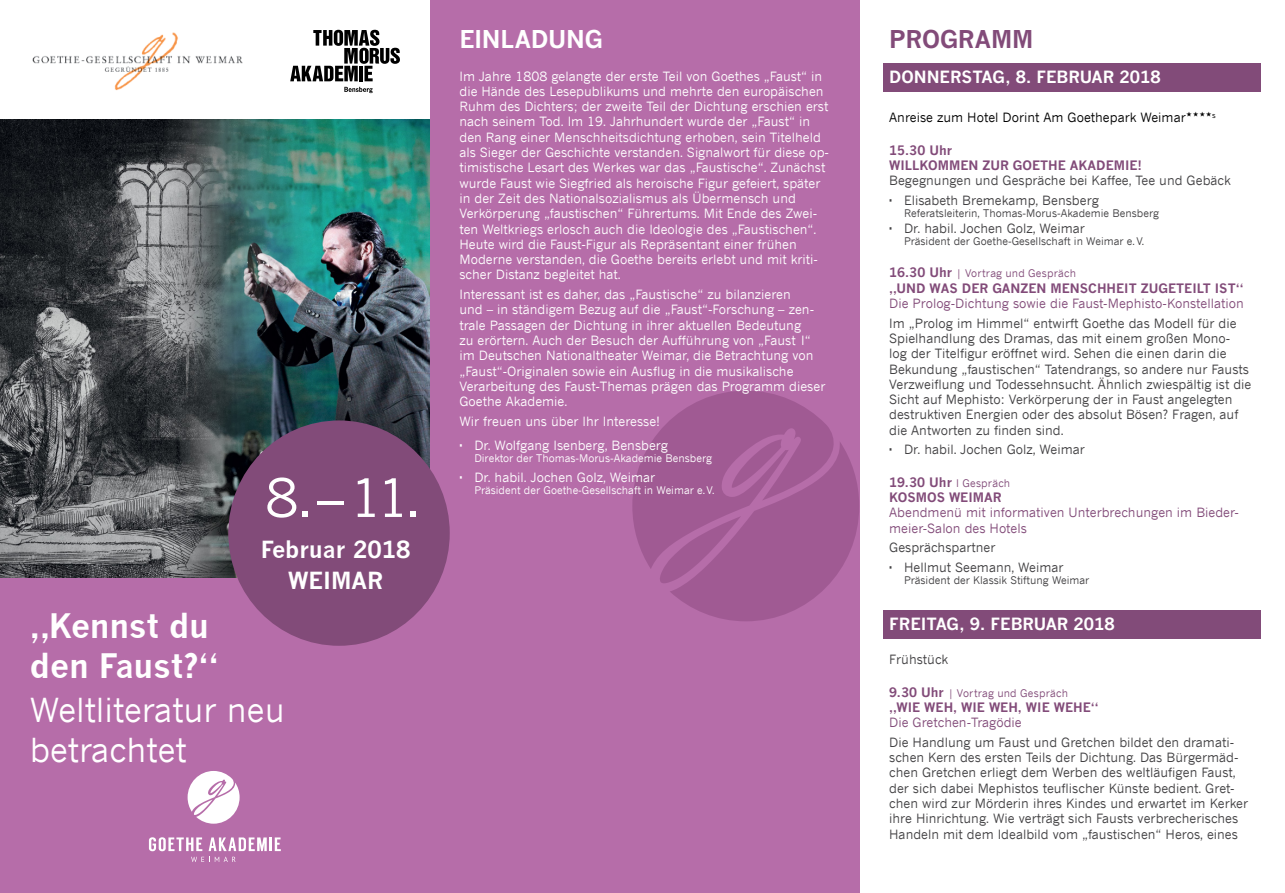
<style>
.page{position:relative;width:1285px;height:893px;background:#fff}
.page>*{position:absolute;margin:0;border:0;box-sizing:border-box;transform-origin:0 0}
.t1{font:52.2px "News Gothic";color:#fff}
.t2{font:33px/39.6px "News Gothic";color:#fff}
.t3{font:700 33px/39.6px "News Gothic";color:#fff}
.t4{font:700 24px "News Gothic";letter-spacing:-.01em;color:#fff}
.t5{font:700 24px "News Gothic";letter-spacing:-.005em;color:#824b79}
.t6{font:700 23.1px/31.2px "News Gothic";color:#fff;text-align:center}
.t7{font:700 16.5px "News Gothic";color:#fff}
.t8{font:12.75px/15.3px "News Gothic";color:#fff}
.t9{font:12.75px/15.3px "News Gothic";color:#414042}
.t10{font:12.75px/15.3px "News Gothic";color:#824b79}
.t11{font:700 12.75px/15.3px "News Gothic";color:#824b79}
.t12{font:12.75px "News Gothic";color:#000}
.t13{font:10.5px "News Gothic";color:#414042}
.t14{font:10.5px "News Gothic";color:#fff}
.t15{font:10.5px "News Gothic";letter-spacing:.015em;color:#824b79}
.t16{font:7.5px "News Gothic";color:#000}
.s1{font-weight:700;font-size:12.75px}
</style>
<div class="page">
<div style="left:429px;top:0;width:430px;height:893px;background:#b66da9"></div>
<img style="left:0;top:119px;width:429px;height:459px">
<div style="left:0;top:578px;width:443px;height:315px;background:#b66da9"></div>
<svg style="left:149px;top:837px;width:53px;height:14px"></svg>
<svg style="left:208px;top:837px;width:59px;height:14px"></svg>
<hr style="left:269px;top:837px;width:3px;height:14px;background:#fff">
<svg style="left:275px;top:837px;width:6px;height:14px"></svg>
<svg style="left:191px;top:857px;width:44px;height:5px"></svg>
<svg style="left:187px;top:771px;width:52px;height:53px"></svg>
<svg style="left:290px;top:30px;width:110px;height:51px"></svg>
<svg style="left:344px;top:87px;width:28px;height:6px"></svg>
<img style="left:32px;top:32px;width:211px;height:59px">
<div style="left:228px;top:420px;width:221px;height:226px;background:#824b79;border-radius:50%"></div>
<svg style="left:632px;top:391px;width:227px;height:230px"></svg>
<div style="left:883px;top:610px;width:377px;height:28px;background:#824b79"></div>
<div style="left:883px;top:64px;width:377px;height:28px;background:#824b79"></div>
<h1 class="t1" style="left:265px;top:466px;width:155px">8. –11.</h1>
<h3 class="t6" style="left:261px;top:533px;width:151px">FEBRUAR 2018<br>WEIMAR</h3>
<h2 class="t3" style="left:30px;top:606px;width:189px">„KENNST DU<br>DEN FAUST?“</h2>
<h2 class="t2" style="left:30px;top:689px;width:256px">Weltliteratur neu betrachtet</h2>
<h3 class="t4" style="left:459px;top:24px;width:145px">EI NLADUNG</h3>
<h3 class="t5" style="left:889px;top:24px;width:145px">PROGRAMM</h3>
<p class="t7" style="left:889px;top:67px;width:273px">DONNERSTAG, 8. FEBRUAR 2018</p>
<p class="t12" style="left:889px;top:110px;width:298px">Anreise zum Hotel Dorint Am Goethepark Weimar</p>
<p class="t16" style="left:1211px;top:111px;width:5px">s</p>
<p class="t11" style="left:889px;top:142px;width:254px">15.30 UHR<br>WILLKOMMEN ZU R GOETHE AKADEMIE!</p>
<p class="t9" style="left:903px;top:171px;width:328px;line-height:19.5px;text-indent:-15px">Begegnungen und Gespräche bei Kaffee, Tee und Gebäck<br>Elisabeth Bremekamp, Bensberg</p>
<p class="t13" style="left:903px;top:207px;width:256px">Referatsleiterin, Thomas-Morus-Akademie Bensberg</p>
<p class="t9" style="left:903px;top:220px;width:182px">Dr. habil. Jochen Golz, Weimar</p>
<p class="t13" style="left:903px;top:235px;width:241px">Präsident der Goethe-Gesellschaft in Weimar e.V.</p>
<p class="t15" style="left:889px;top:267px;width:188px"><span class="s1">16.30 UHR</span> | Vortrag und Gespräch</p>
<p class="t11" style="left:889px;top:280px;width:18px">„UND</p>
<p class="t11" style="left:929px;top:280px;width:315px">WAS DER GANZEN MENSCHHEIT ZUGETEILT IST“</p>
<p class="t10" style="left:889px;top:296px;width:356px">Die Prolog-Dichtung sowie die Faust-Mephisto-Konstellation</p>
<p class="t9" style="left:889px;top:315px;width:364px">Im „Prolog im Himmel“ entwirft Goethe das Modell für die Spielhandlung des Dramas, das mit einem großen Mono-<br>log der Titelfigur eröffnet wird. Sehen die einen darin die Bekundung „faustischen“ Tatendrangs, so andere nur Fausts Verzweiflung und Todessehnsucht. Ähnlich zwiespältig ist die Sicht auf Mephisto: Verkörperung der in Faust angelegten destruktiven Energien oder des absolut Bösen? Fragen, auf die Antworten zu finden sind.</p>
<p class="t9" style="left:903px;top:442px;width:182px">Dr. habil. Jochen Golz, Weimar</p>
<p class="t15" style="left:889px;top:476px;width:123px"><span class="s1">19.30 UHR</span> I Gespräch</p>
<p class="t11" style="left:889px;top:489px;width:114px">KOSMOS WEIMAR</p>
<p class="t10" style="left:889px;top:505px;width:351px">Abendmenü mit informativen Unterbrechungen im Bieder&shy;meier-Salon des Hotels</p>
<p class="t9" style="left:903px;top:537px;width:161px;line-height:19.5px;text-indent:-15px">Gesprächspartner<br>Hellmut Seemann, Weimar</p>
<p class="t13" style="left:903px;top:574px;width:187px">Präsident der Klassik Stiftung Weimar</p>
<p class="t7" style="left:889px;top:613px;width:227px">FREITAG, 9. FEBRUAR 2018</p>
<p class="t9" style="left:889px;top:652px;width:61px">Frühstück</p>
<p class="t15" style="left:889px;top:686px;width:180px"><span class="s1">9.30 UHR</span> | Vortrag und Gespräch</p>
<p class="t11" style="left:889px;top:699px;width:210px">„WIE WEH, WIE WEH, WIE WEHE“</p>
<p class="t10" style="left:889px;top:715px;width:134px">Die Gretchen-Tragödie</p>
<p class="t9" style="left:889px;top:734px;width:360px">Die Handlung um Faust und Gretchen bildet den dramati&shy;schen Kern des ersten Teils der Dichtung. Das Bürgermäd&shy;chen Gretchen erliegt dem Werben des weltläufigen Faust, der sich dabei Mephistos teuflischer Künste bedient. Gret&shy;chen wird zur Mörderin ihres Kindes und erwartet im Kerker ihre Hinrichtung. Wie verträgt sich Fausts verbrecherisches Handeln mit dem Idealbild vom „faustischen“ Heros, eines</p>
<p class="t8" style="left:459px;top:68px;width:371px">Im Jahre 1808 gelangte der erste Teil von Goethes „Faust“ in die Hände des Lesepublikums und mehrte den europäischen Ruhm des Dichters; der zweite Teil der Dichtung erschien erst nach seinem Tod. Im 19. Jahrhundert wurde der „Faust“ in den Rang einer Menschheitsdichtung erhoben, sein Titelheld als Sieger der Geschichte verstanden. Signalwort für diese op&shy;timistische Lesart des Werkes war das „Faustische“. Zunächst wurde Faust wie Siegfried als heroische Figur gefeiert, später in der Zeit des Nationalsozialismus als Übermensch und Verkörperung „faustischen“ Führertums. Mit Ende des Zwei&shy;ten Weltkriegs erlosch auch die Ideologie des „Faustischen“.<br>Heute wird die Faust-Figur als Repräsentant einer frühen Moderne verstanden, die Goethe bereits erlebt und mit kriti&shy;scher Distanz begleitet hat.</p>
<p class="t8" style="left:459px;top:287px;width:367px">Interessant ist es daher, das „Faustische“ zu bilanzieren<br>und – in ständigem Bezug auf die „Faust“-Forschung – zen&shy;trale Passagen der Dichtung in ihrer aktuellen Bedeutung<br>zu erörtern. Auch der Besuch der Aufführung von „Faust I“ im Deutschen Nationaltheater Weimar, die Betrachtung von „Faust“-Originalen sowie ein Ausflug in die musikalische Verarbeitung des Faust-Themas prägen das Programm dieser Goethe Akademie.</p>
<p class="t8" style="left:474px;top:409px;width:195px;line-height:23.9px;text-indent:-15px">Wir freuen uns über Ihr Interesse!<br>Dr. Wolfgang Isenberg, Bensberg</p>
<p class="t14" style="left:474px;top:452px;width:239px">Direktor der Thomas-Morus-Akademie Bensberg</p>
<p class="t8" style="left:474px;top:469px;width:182px">Dr. habil. Jochen Golz, Weimar</p>
<p class="t14" style="left:474px;top:484px;width:241px">Präsident der Goethe-Gesellschaft in Weimar e.V.</p>
</div>
